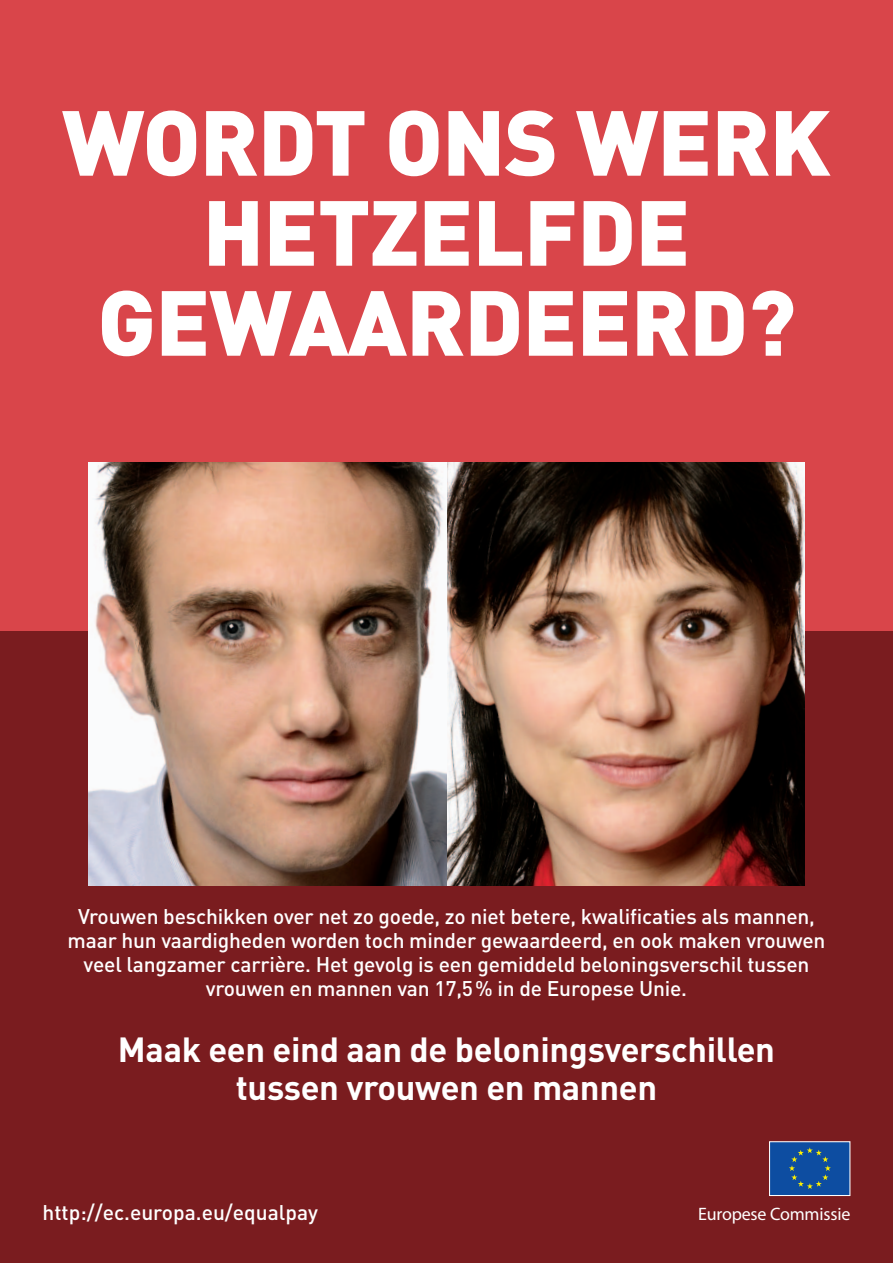
<style>
.page{position:relative;width:893px;height:1263px;background:#d9454a}
.page>*{position:absolute;margin:0;border:0;box-sizing:border-box;transform-origin:0 0}
.t1{font:900 90.75px/90px "DIN Pro";letter-spacing:-.01em;color:#fff;text-align:center}
.t2{font:700 34.5px/37.5px "DIN Pro";letter-spacing:-.01em;color:#fff;text-align:center}
.t3{font:500 21px/24px "DIN Pro";letter-spacing:-.01em;color:#fff;text-align:center}
.t4{font:18px "Myriad Pro";letter-spacing:-.01em;color:#fff}
</style>
<div class="page">
<div style="left:0;top:631px;width:893px;height:632px;background:#7a1c1f"></div>
<img style="left:446px;top:463px;width:358px;height:422px">
<img style="left:89px;top:463px;width:357px;height:422px">
<div style="left:769px;top:1142px;width:81px;height:53px;background:#0d4da1"></div>
<div style="left:769px;top:1141px;width:81px;height:55px;border:1px solid #fff"></div>
<svg style="left:789px;top:1147px;width:42px;height:42px"></svg>
<p class="t1" style="left:62px;top:108px;width:770px">WORDT ONS WERK<br>HETZELFDE<br>GEWAARDEERD?</p>
<p class="t3" style="left:68px;top:907px;width:759px">Vrouwen beschikken over net zo goede, zo niet betere, kwalificaties als mannen, maar hun vaardigheden worden toch minder gewaardeerd, en ook maken vrouwen veel langzamer carrière. Het gevolg is een gemiddeld beloningsverschil tussen vrouwen en mannen van 17,5 % in de Europese Unie.</p>
<p class="t2" style="left:118px;top:1035px;width:659px">Maak een eind aan de beloningsverschillen tussen vrouwen en mannen</p>
<p class="t3" style="left:43px;top:1203px;width:277px">http://ec.europa.eu/equalpay</p>
<p class="t4" style="left:698px;top:1208px;width:154px">Europese Commissie</p>
</div>
